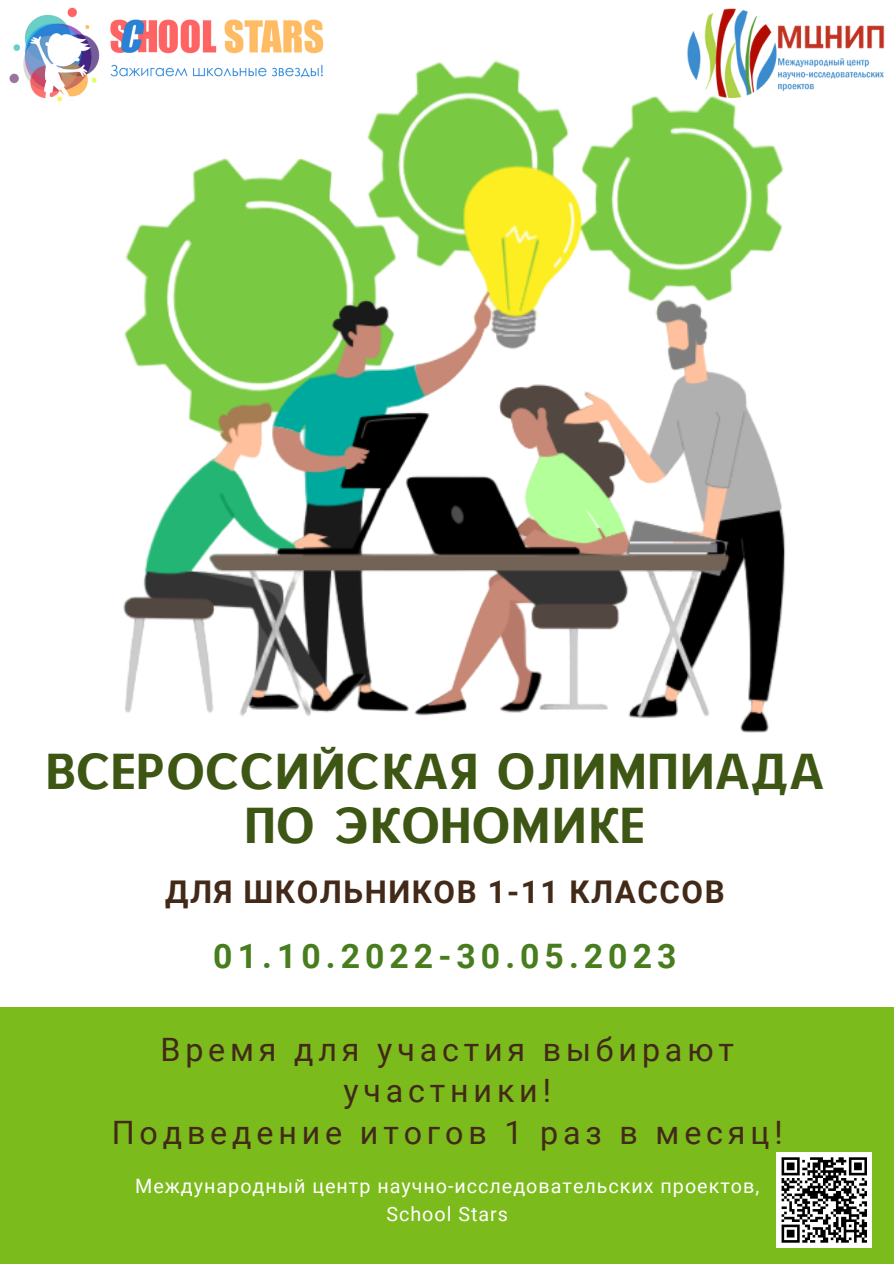
<style>
.page{position:relative;width:894px;height:1264px;background:#fff}
.page>*{position:absolute;margin:0;border:0;box-sizing:border-box;transform-origin:0 0}
.t1{font:49.05px/54px "CAT Neuzeit";letter-spacing:.035em;color:#3e5614;text-align:center}
.t2{font:700 33.75px "Roboto";letter-spacing:.15em;color:#477d1d}
.t3{font:32.25px/41.7px "Roboto";letter-spacing:.15em;color:#422918;text-align:center}
.t4{font:700 31.35px "Roboto";letter-spacing:.05em;color:#422918}
.t5{font:19.8px/27.9px "Roboto";letter-spacing:.05em;color:#fff;text-align:center}
</style>
<div class="page">
<div style="left:0;top:1007px;width:893px;height:256px;background:#7bbb1c"></div>
<img style="left:687px;top:9px;width:198px;height:70px">
<img style="left:9px;top:7px;width:315px;height:95px">
<img style="left:65px;top:55px;width:759px;height:678px">
<div style="left:776px;top:1152px;width:95px;height:95px;background:#fff"></div>
<svg style="left:781px;top:1157px;width:86px;height:86px"></svg>
<h1 class="t1" style="left:47px;top:744px;width:778px">ВСЕРОССИЙСКАЯ ОЛИМПИАДА<br>ПО ЭКОНОМИКЕ</h1>
<h3 class="t4" style="left:165px;top:874px;width:561px">ДЛЯ ШКОЛЬНИКОВ 1-11 КЛАССОВ</h3>
<h2 class="t2" style="left:213px;top:936px;width:464px">01.10.2022-30.05.2023</h2>
<h3 class="t3" style="left:112px;top:1028px;width:672px">Время для участия выбирают участники!<br>Подведение итогов 1 раз в месяц!</h3>
<p class="t5" style="left:135px;top:1172px;width:625px">Международный центр научно-исследовательских проектов,<br>School Stars</p>
</div>
